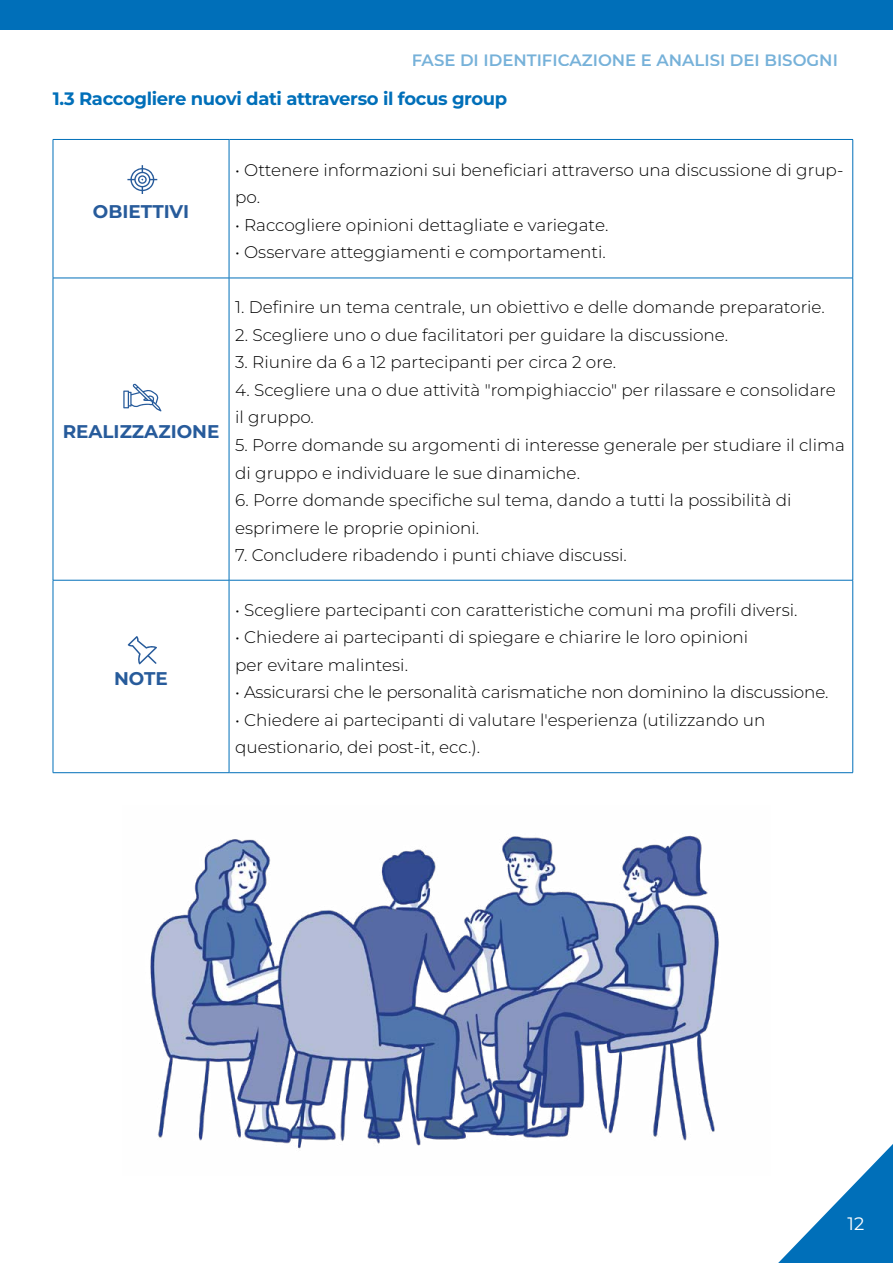
<style>
.page{position:relative;width:893px;height:1263px;background:#fff}
.page>*{position:absolute;margin:0;border:0;box-sizing:border-box;transform-origin:0 0}
.t1{font:700 18.3px "Montserrat";color:#275b9b}
.t2{font:700 18px "Montserrat";letter-spacing:-.02em;color:#006fb9}
.t3{font:18px "Montserrat";color:#fff}
.t4{font:300 16.8px/27.6px "Montserrat";color:#000}
.t5{font:600 16.5px "Montserrat";color:#006fb9}
</style>
<div class="page">
<svg style="left:778px;top:1144px;width:115px;height:119px"></svg>
<div style="left:0;top:0;width:893px;height:30px;background:#006fb9"></div>
<hr style="left:53px;top:139px;width:176px;height:1px;background:#006fb9">
<hr style="left:53px;top:140px;width:1px;height:138px;background:#006fb9">
<hr style="left:229px;top:140px;width:1px;height:138px;background:#006fb9">
<hr style="left:53px;top:278px;width:176px;height:1px;background:#006fb9">
<hr style="left:53px;top:278px;width:1px;height:302px;background:#006fb9">
<hr style="left:229px;top:278px;width:1px;height:302px;background:#006fb9">
<hr style="left:53px;top:580px;width:176px;height:1px;background:#006fb9">
<hr style="left:53px;top:580px;width:1px;height:192px;background:#006fb9">
<hr style="left:229px;top:580px;width:1px;height:192px;background:#006fb9">
<hr style="left:53px;top:772px;width:176px;height:1px;background:#006fb9">
<hr style="left:229px;top:139px;width:624px;height:1px;background:#006fb9">
<hr style="left:852px;top:140px;width:1px;height:138px;background:#006fb9">
<hr style="left:229px;top:278px;width:624px;height:1px;background:#006fb9">
<hr style="left:852px;top:278px;width:1px;height:302px;background:#006fb9">
<hr style="left:229px;top:580px;width:624px;height:1px;background:#006fb9">
<hr style="left:852px;top:580px;width:1px;height:192px;background:#006fb9">
<hr style="left:229px;top:772px;width:624px;height:1px;background:#006fb9">
<img style="left:150px;top:835px;width:569px;height:314px">
<svg style="left:128px;top:636px;width:29px;height:28px"></svg>
<svg style="left:123px;top:383px;width:38px;height:28px"></svg>
<svg style="left:127px;top:165px;width:30px;height:29px"></svg>
<p class="t5" style="left:412px;top:49px;width:428px">FASE DI IDENTIFICAZIONE E ANALISI DEI BISOGNI</p>
<p class="t2" style="left:53px;top:86px;width:456px">1.3 Raccogliere nuovi dati attraverso il focus group</p>
<p class="t1" style="left:93px;top:199px;width:98px">OBIETTIVI</p>
<p class="t1" style="left:63px;top:419px;width:158px">REALIZZAZIONE</p>
<p class="t1" style="left:114px;top:667px;width:55px">NOTE</p>
<p class="t4" style="left:235px;top:155px;width:610px">• Ottenere informazioni sui beneficiari attraverso una discussione di grup&shy;po.</p>
<p class="t4" style="left:235px;top:210px;width:375px">• Raccogliere opinioni dettagliate e variegate.</p>
<p class="t4" style="left:235px;top:238px;width:372px">• Osservare atteggiamenti e comportamenti.</p>
<p class="t4" style="left:235px;top:293px;width:591px">1. Definire un tema centrale, un obiettivo e delle domande preparatorie.</p>
<p class="t4" style="left:235px;top:321px;width:495px">2. Scegliere uno o due facilitatori per guidare la discussione.</p>
<p class="t4" style="left:235px;top:348px;width:382px">3. Riunire da 6 a 12 partecipanti per circa 2 ore.</p>
<p class="t4" style="left:235px;top:376px;width:602px">4. Scegliere una o due attività "rompighiaccio" per rilassare e consolidare il gruppo.</p>
<p class="t4" style="left:235px;top:431px;width:611px">5. Porre domande su argomenti di interesse generale per studiare il clima di gruppo e individuare le sue dinamiche.</p>
<p class="t4" style="left:235px;top:486px;width:558px">6. Porre domande specifiche sul tema, dando a tutti la possibilità di esprimere le proprie opinioni.</p>
<p class="t4" style="left:235px;top:541px;width:393px">7. Concludere ribadendo i punti chiave discussi.</p>
<p class="t4" style="left:235px;top:595px;width:564px">• Scegliere partecipanti con caratteristiche comuni ma profili diversi.</p>
<p class="t4" style="left:235px;top:623px;width:515px">• Chiedere ai partecipanti di spiegare e chiarire le loro opinioni per evitare malintesi.</p>
<p class="t4" style="left:235px;top:678px;width:595px">• Assicurarsi che le personalità carismatiche non dominino la discussione.</p>
<p class="t4" style="left:235px;top:706px;width:532px">• Chiedere ai partecipanti di valutare l'esperienza (utilizzando un questionario, dei post-it, ecc.).</p>
<p class="t3" style="left:848px;top:1212px;width:18px">12</p>
</div>
